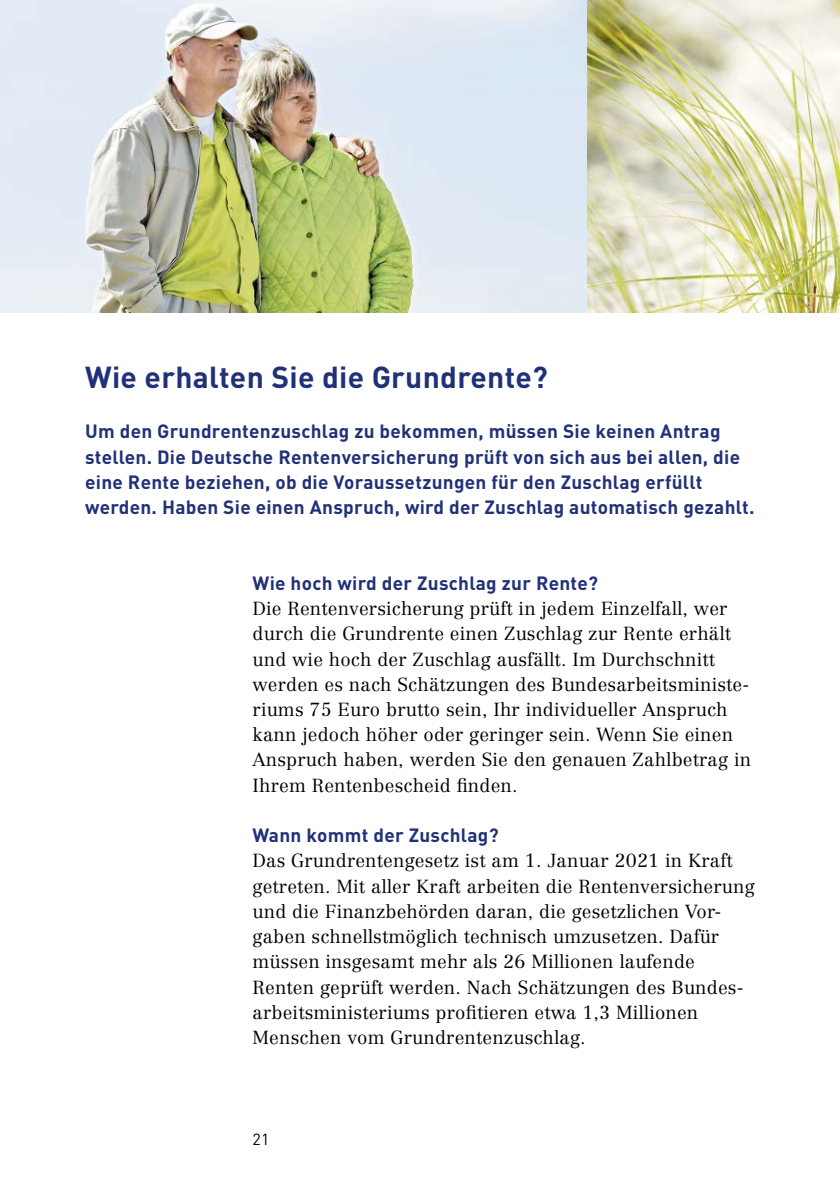
<style>
.page{position:relative;width:840px;height:1191px;background:#fff}
.page>*{position:absolute;margin:0;border:0;box-sizing:border-box;transform-origin:0 0}
.t1{font:700 30px "DIN";letter-spacing:.01em;color:#213178}
.t2{font:700 19px/25.2px "DIN";letter-spacing:.015em;color:#213178}
.t3{font:300 18.6px/25.2px "Centennial";letter-spacing:.01em;color:#000}
.t4{font:16px "DIN";color:#000}
</style>
<div class="page">
<img style="left:0;top:0;width:839px;height:312px">
<h1 class="t1" style="left:85px;top:357px;width:464px">Wie erhalten Sie die Grundrente?</h1>
<p class="t2" style="left:85px;top:418px;width:670px">Um den Grundrentenzuschlag zu bekommen, müssen Sie keinen Antrag stellen. Die Deutsche Rentenversicherung prüft von sich aus bei allen, die eine Rente beziehen, ob die Voraussetzungen für den Zuschlag erfüllt werden. Haben Sie einen Anspruch, wird der Zuschlag automatisch gezahlt.</p>
<p class="t2" style="left:252px;top:569px;width:347px">Wie hoch wird der Zuschlag zur Rente?</p>
<p class="t3" style="left:252px;top:596px;width:499px">Die Rentenversicherung prüft in jedem Einzelfall, wer durch die Grundrente einen Zuschlag zur Rente erhält und wie hoch der Zuschlag ausfällt. Im Durchschnitt werden es nach Schätzungen des Bundesarbeitsministe&shy;riums 75 Euro brutto sein, Ihr individueller Anspruch kann jedoch höher oder geringer sein. Wenn Sie einen Anspruch haben, werden Sie den genauen Zahlbetrag in Ihrem Rentenbescheid finden.</p>
<p class="t2" style="left:252px;top:822px;width:247px">Wann kommt der Zuschlag?</p>
<p class="t3" style="left:252px;top:848px;width:503px">Das Grundrentengesetz ist am 1. Januar 2021 in Kraft getreten. Mit aller Kraft arbeiten die Rentenversicherung und die Finanzbehörden daran, die gesetzlichen Vor&shy;gaben schnellstmöglich technisch umzusetzen. Dafür müssen insgesamt mehr als 26 Millionen laufende Renten geprüft werden. Nach Schätzungen des Bundes&shy;arbeitsministeriums profitieren etwa 1,3 Millionen Menschen vom Grundrentenzuschlag.</p>
<p class="t4" style="left:252px;top:1129px;width:18px">21</p>
</div>
